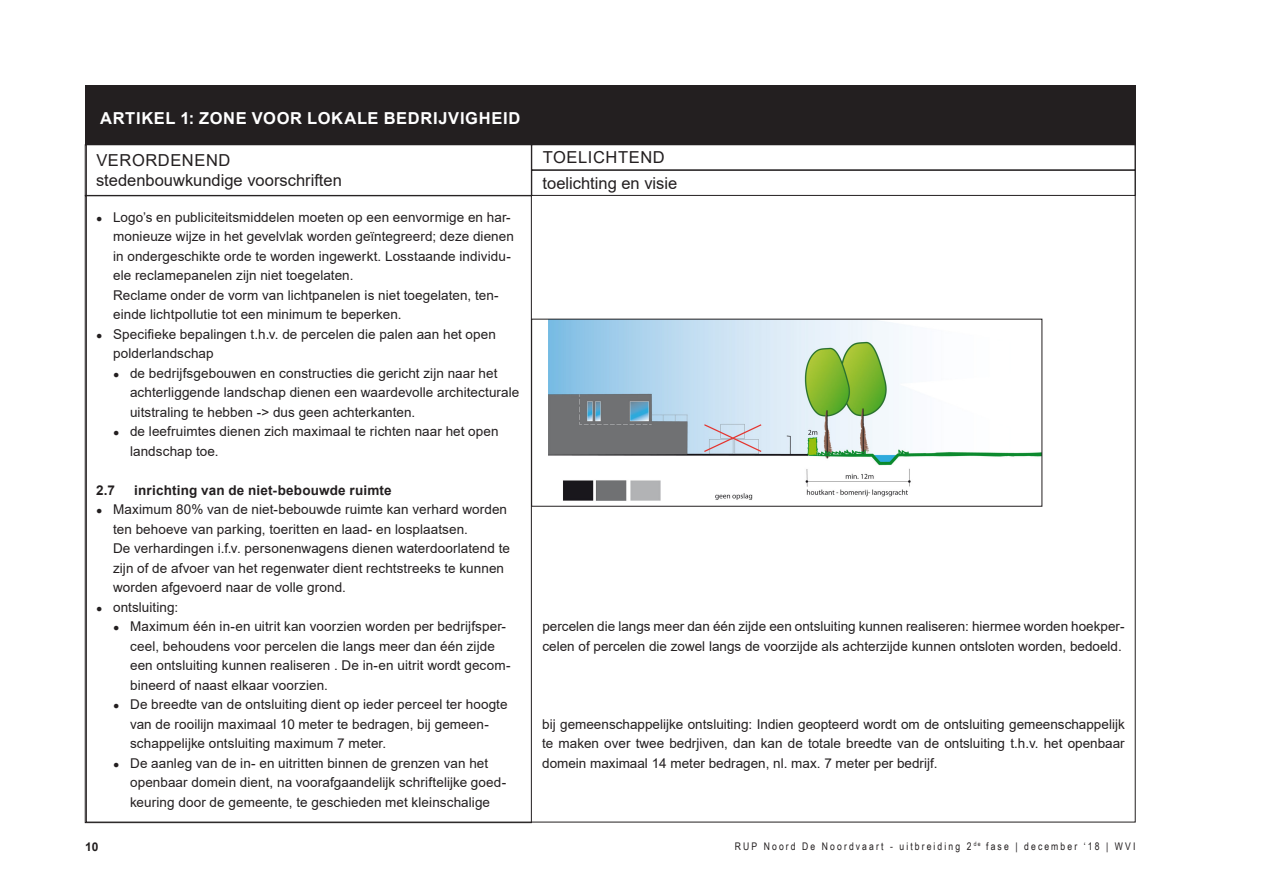
<style>
.page{position:relative;width:1263px;height:893px;background:#fff}
.page>*{position:absolute;margin:0;border:0;box-sizing:border-box;transform-origin:0 0}
.t1{font:16.5px/19.5px "Arial";color:#231f20}
.Lijstnummering_2_tit{font:700 16.5px "Arial";letter-spacing:.04em;color:#fff}
.opsomming_niveau_1{font:13.5px/19.5px "Arial";letter-spacing:.005em;color:#231f20}
.opsomming_niveau_2{font:13.5px/19.5px "Arial";letter-spacing:.005em;color:#231f20}
.voorschrift_titel_1{font:700 13.5px "Arial";letter-spacing:.015em;color:#231f20}
.t2{font:700 12px "Arial";color:#231f20}
.t3{font:10.5px "Arial Narrow";letter-spacing:.2em;color:#231f20}
.s1{font-weight:700;font-size:10.5px}
</style>
<div class="page">
<div style="left:85px;top:145px;width:446px;height:51px;border:1px solid #231f20"></div>
<div style="left:531px;top:170px;width:604px;height:26px;border:1px solid #231f20"></div>
<div style="left:85px;top:85px;width:1050px;height:60px;background:#231f20"></div>
<img style="left:549px;top:321px;width:491px;height:180px">
<p class="Lijstnummering_2_tit" style="left:100px;top:107px;width:422px">ARTIKEL 1: ZONE VOOR LOKALE BEDRIJVIGHEID</p>
<p class="t1" style="left:96px;top:151px;width:247px">VERORDENEND stedenbouwkundige voorschriften</p>
<p class="t1" style="left:543px;top:145px;width:136px;line-height:25.5px">TOELICHTEND toelichting en visie</p>
<p class="opsomming_niveau_1" style="left:113px;top:207px;width:402px;text-indent:-17px"><span class="s1">●</span> Logo’s en publiciteitsmiddelen moeten op een eenvormige en har&shy;monieuze wijze in het gevelvlak worden geïntegreerd; deze dienen in ondergeschikte orde te worden ingewerkt. Losstaande individu&shy;ele reclamepanelen zijn niet toegelaten.<br>Reclame onder de vorm van lichtpanelen is niet toegelaten, ten&shy;einde lichtpollutie tot een minimum te beperken.</p>
<p class="opsomming_niveau_1" style="left:113px;top:324px;width:384px;text-indent:-17px"><span class="s1">●</span> Specifieke bepalingen t.h.v. de percelen die palen aan het open polderlandschap</p>
<p class="opsomming_niveau_2" style="left:130px;top:363px;width:391px;text-indent:-17px"><span class="s1">●</span> de bedrijfsgebouwen en constructies die gericht zijn naar het achterliggende landschap dienen een waardevolle architecturale uitstraling te hebben -&gt; dus geen achterkanten.</p>
<p class="opsomming_niveau_2" style="left:130px;top:421px;width:370px;text-indent:-17px"><span class="s1">●</span> de leefruimtes dienen zich maximaal te richten naar het open landschap toe.</p>
<p class="voorschrift_titel_1" style="left:96px;top:480px;width:20px">2.7</p>
<p class="voorschrift_titel_1" style="left:134px;top:480px;width:259px">inrichting van de niet-bebouwde ruimte</p>
<p class="opsomming_niveau_1" style="left:113px;top:499px;width:398px;text-indent:-17px"><span class="s1">●</span> Maximum 80% van de niet-bebouwde ruimte kan verhard worden ten behoeve van parking, toeritten en laad- en losplaatsen.<br>De verhardingen i.f.v. personenwagens dienen waterdoorlatend te zijn of de afvoer van het regenwater dient rechtstreeks te kunnen worden afgevoerd naar de volle grond.</p>
<p class="opsomming_niveau_1" style="left:96px;top:597px;width:84px"><span class="s1">●</span> ontsluiting:</p>
<p class="opsomming_niveau_2" style="left:130px;top:616px;width:382px;text-indent:-17px"><span class="s1">●</span> Maximum één in-en uitrit kan voorzien worden per bedrijfsper&shy;ceel, behoudens voor percelen die langs meer dan één zijde een ontsluiting kunnen realiseren . De in-en uitrit wordt gecom&shy;bineerd of naast elkaar voorzien.</p>
<p class="opsomming_niveau_2" style="left:130px;top:694px;width:379px;text-indent:-17px"><span class="s1">●</span> De breedte van de ontsluiting dient op ieder perceel ter hoogte van de rooilijn maximaal 10 meter te bedragen, bij gemeen&shy;schappelijke ontsluiting maximum 7 meter.</p>
<p class="opsomming_niveau_2" style="left:130px;top:753px;width:378px;text-indent:-17px"><span class="s1">●</span> De aanleg van de in- en uitritten binnen de grenzen van het openbaar domein dient, na voorafgaandelijk schriftelijke goed&shy;keuring door de gemeente, te geschieden met kleinschalige</p>
<p class="opsomming_niveau_1" style="left:542px;top:616px;width:583px">percelen die langs meer dan één zijde een ontsluiting kunnen realiseren: hiermee worden hoekper&shy;celen of percelen die zowel langs de voorzijde als achterzijde kunnen ontsloten worden, bedoeld.</p>
<p class="opsomming_niveau_1" style="left:542px;top:714px;width:584px;text-align:justify">bij gemeenschappelijke ontsluiting: Indien geopteerd wordt om de ontsluiting gemeenschappelijk te maken over twee bedrjiven, dan kan de totale breedte van de ontsluiting t.h.v. het openbaar domein maximaal 14 meter bedragen, nl. max. 7 meter per bedrijf.</p>
<p class="t2" style="left:85px;top:838px;width:15px">10</p>
<p class="t3" style="left:735px;top:838px;width:402px">RUP Noord De Noordvaart - uitbreiding 2 <sup>de</sup> fase | december ‘18 | WVI</p>
</div>
